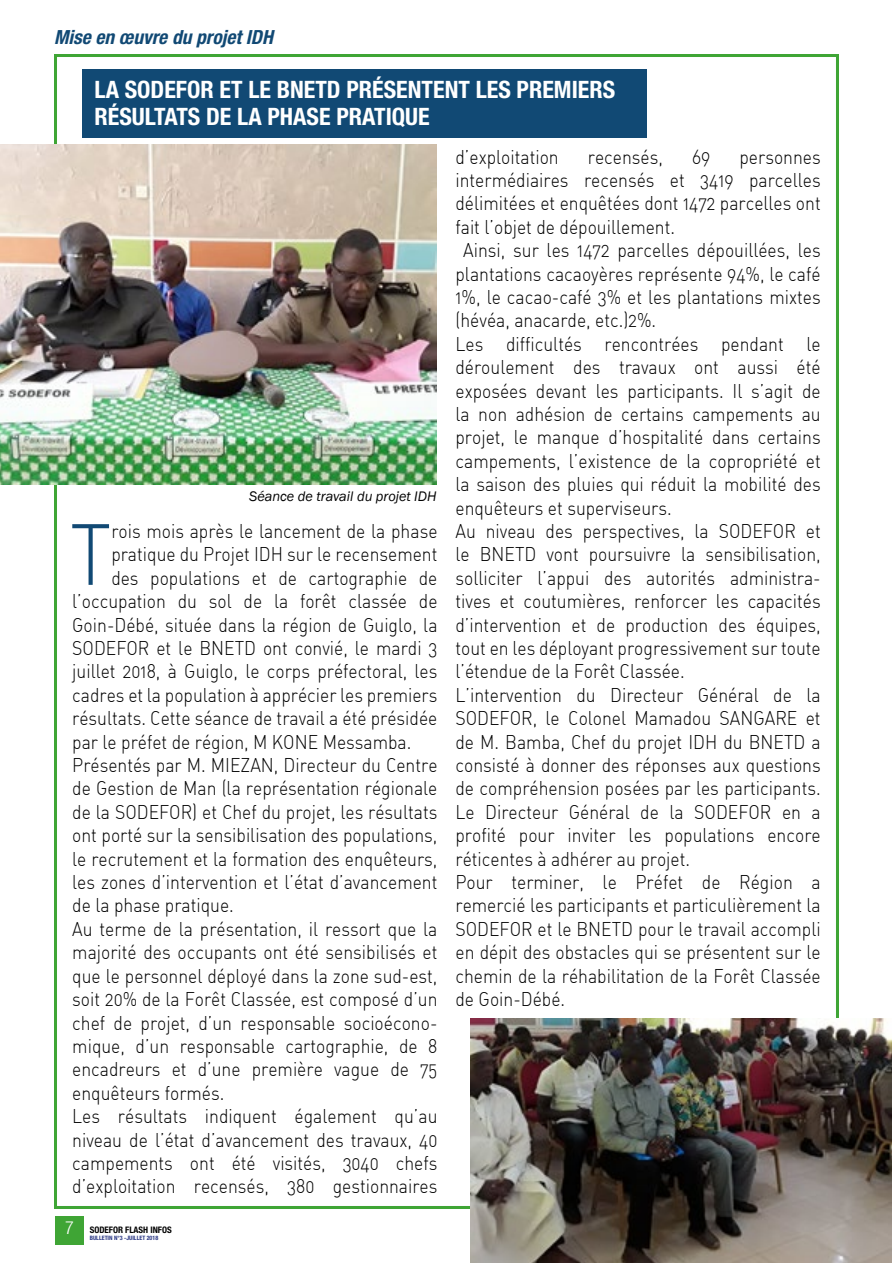
<style>
.page{position:relative;width:893px;height:1263px;background:#fff}
.page>*{position:absolute;margin:0;border:0;box-sizing:border-box;transform-origin:0 0}
.t1{font:85.2px "DIN Light Alternate";color:#114974;scale:.9 1}
.t2{font:700 condensed 24px/27px "Helvetica Neue LT Std";color:#fff}
.t3{font:19.5px "DIN Light Alternate";color:#000;scale:.9 1}
.t4{font:italic 700 condensed 19.5px "Helvetica Neue LT Std";color:#114974}
.t5{font:italic 14.25px "Franklin Gothic";color:#000}
.t6{font:700 condensed 9px "Helvetica Neue LT Std";color:#000}
.t7{font:700 condensed 6px "Helvetica Neue LT Std";color:#283583}
.s1{font-weight:300;font-size:18px;color:#fff}
</style>
<div class="page">
<div style="left:55px;top:1216px;width:29px;height:29px;background:#3fa535"></div>
<div style="left:82px;top:70px;width:565px;height:68px;background:#114974"></div>
<img style="left:0;top:145px;width:436px;height:340px">
<img style="left:470px;top:1018px;width:422px;height:245px">
<p class="t4" style="left:54px;top:25px;width:221px">Mise en œuvre du projet IDH</p>
<p class="t2" style="left:95px;top:76px;width:522px">LA SODEFOR ET LE BNETD PRÉSENTENT LES PREMIERS<br>RÉSULTATS DE LA PHASE PRATIQUE</p>
<p class="t5" style="left:249px;top:487px;width:189px">Séance de travail du projet IDH</p>
<h1 class="t1" style="left:70px;top:502px;width:47px">T</h1>
<p class="t3" style="left:111px;top:519px;width:364px">rois mois après le lancement de la phase</p>
<p class="t3" style="left:111px;top:542px;width:364px">pratique du Projet IDH sur le recensement</p>
<p class="t3" style="left:111px;top:566px;width:364px">des populations et de cartographie de</p>
<p class="t3" style="left:72px;top:589px;width:407px">l’occupation du sol de la forêt classée de</p>
<p class="t3" style="left:72px;top:613px;width:407px">Goin-Débé, située dans la région de Guiglo, la</p>
<p class="t3" style="left:72px;top:636px;width:407px">SODEFOR et le BNETD ont convié, le mardi 3</p>
<p class="t3" style="left:72px;top:659px;width:407px">juillet 2018, à Guiglo, le corps préfectoral, les</p>
<p class="t3" style="left:72px;top:683px;width:407px">cadres et la population à apprécier les premiers</p>
<p class="t3" style="left:72px;top:706px;width:407px">résultats. Cette séance de travail a été présidée</p>
<p class="t3" style="left:72px;top:730px;width:378px">par le préfet de région, M KONE Messamba.</p>
<p class="t3" style="left:72px;top:753px;width:407px">Présentés par M. MIEZAN, Directeur du Centre</p>
<p class="t3" style="left:72px;top:776px;width:407px">de Gestion de Man (la représentation régionale</p>
<p class="t3" style="left:72px;top:800px;width:407px">de la SODEFOR) et Chef du projet, les résultats</p>
<p class="t3" style="left:72px;top:823px;width:407px">ont porté sur la sensibilisation des populations,</p>
<p class="t3" style="left:72px;top:847px;width:407px">le recrutement et la formation des enquêteurs,</p>
<p class="t3" style="left:72px;top:870px;width:407px">les zones d’intervention et l’état d’avancement</p>
<p class="t3" style="left:72px;top:893px;width:181px">de la phase pratique.</p>
<p class="t3" style="left:72px;top:917px;width:407px">Au terme de la présentation, il ressort que la</p>
<p class="t3" style="left:72px;top:940px;width:407px">majorité des occupants ont été sensibilisés et</p>
<p class="t3" style="left:72px;top:964px;width:407px">que le personnel déployé dans la zone sud-est,</p>
<p class="t3" style="left:72px;top:987px;width:407px">soit 20% de la Forêt Classée, est composé d’un</p>
<p class="t3" style="left:72px;top:1010px;width:407px">chef de projet, d’un responsable socioécono-</p>
<p class="t3" style="left:72px;top:1034px;width:407px">mique, d’un responsable cartographie, de 8</p>
<p class="t3" style="left:72px;top:1057px;width:407px">encadreurs et d’une première vague de 75</p>
<p class="t3" style="left:72px;top:1081px;width:171px">enquêteurs formés.</p>
<p class="t3" style="left:72px;top:1104px;width:407px">Les résultats indiquent également qu’au</p>
<p class="t3" style="left:72px;top:1127px;width:407px">niveau de l’état d’avancement des travaux, 40</p>
<p class="t3" style="left:72px;top:1151px;width:407px">campements ont été visités, 3040 chefs</p>
<p class="t3" style="left:72px;top:1174px;width:407px">d’exploitation recensés, 380 gestionnaires</p>
<p class="t6" style="left:65px;top:1224px;width:108px"><span class="s1">7</span> SODEFOR FLASH INFOS</p>
<p class="t7" style="left:90px;top:1234px;width:70px">BULLETIN N°3 -JUILLET 2018</p>
<p class="t3" style="left:455px;top:145px;width:116px">d’exploitation</p>
<p class="t3" style="left:588px;top:145px;width:85px">recensés,</p>
<p class="t3" style="left:692px;top:145px;width:22px">69</p>
<p class="t3" style="left:739px;top:145px;width:92px">personnes</p>
<p class="t3" style="left:455px;top:168px;width:407px">intermédiaires recensés et 3419 parcelles</p>
<p class="t3" style="left:455px;top:191px;width:407px">délimitées et enquêtées dont 1472 parcelles ont</p>
<p class="t3" style="left:455px;top:215px;width:245px">fait l’objet de dépouillement.</p>
<p class="t3" style="left:463px;top:238px;width:399px">Ainsi, sur les 1472 parcelles dépouillées, les</p>
<p class="t3" style="left:455px;top:262px;width:407px">plantations cacaoyères représente 94%, le café</p>
<p class="t3" style="left:455px;top:285px;width:407px">1%, le cacao-café 3% et les plantations mixtes</p>
<p class="t3" style="left:455px;top:308px;width:225px">(hévéa, anacarde, etc.)2%.</p>
<p class="t3" style="left:455px;top:332px;width:407px">Les difficultés rencontrées pendant le</p>
<p class="t3" style="left:455px;top:355px;width:407px">déroulement des travaux ont aussi été</p>
<p class="t3" style="left:455px;top:379px;width:407px">exposées devant les participants. Il s’agit de</p>
<p class="t3" style="left:455px;top:402px;width:407px">la non adhésion de certains campements au</p>
<p class="t3" style="left:455px;top:425px;width:407px">projet, le manque d’hospitalité dans certains</p>
<p class="t3" style="left:455px;top:449px;width:407px">campements, l’existence de la copropriété et</p>
<p class="t3" style="left:455px;top:472px;width:407px">la saison des pluies qui réduit la mobilité des</p>
<p class="t3" style="left:455px;top:496px;width:242px">enquêteurs et superviseurs.</p>
<p class="t3" style="left:455px;top:519px;width:407px">Au niveau des perspectives, la SODEFOR et</p>
<p class="t3" style="left:455px;top:542px;width:407px">le BNETD vont poursuivre la sensibilisation,</p>
<p class="t3" style="left:455px;top:566px;width:407px">solliciter l’appui des autorités administra-</p>
<p class="t3" style="left:455px;top:589px;width:407px">tives et coutumières, renforcer les capacités</p>
<p class="t3" style="left:455px;top:613px;width:407px">d’intervention et de production des équipes,</p>
<p class="t3" style="left:455px;top:636px;width:407px">tout en les déployant progressivement sur toute</p>
<p class="t3" style="left:455px;top:659px;width:256px">l’étendue de la Forêt Classée.</p>
<p class="t3" style="left:455px;top:683px;width:407px">L’intervention du Directeur Général de la</p>
<p class="t3" style="left:455px;top:706px;width:407px">SODEFOR, le Colonel Mamadou SANGARE et</p>
<p class="t3" style="left:455px;top:730px;width:407px">de M. Bamba, Chef du projet IDH du BNETD a</p>
<p class="t3" style="left:455px;top:753px;width:407px">consisté à donner des réponses aux questions</p>
<p class="t3" style="left:455px;top:776px;width:407px">de compréhension posées par les participants.</p>
<p class="t3" style="left:455px;top:800px;width:407px">Le Directeur Général de la SODEFOR en a</p>
<p class="t3" style="left:455px;top:823px;width:407px">profité pour inviter les populations encore</p>
<p class="t3" style="left:455px;top:847px;width:262px">réticentes à adhérer au projet.</p>
<p class="t3" style="left:455px;top:870px;width:407px">Pour terminer, le Préfet de Région a</p>
<p class="t3" style="left:455px;top:893px;width:407px">remercié les participants et particulièrement la</p>
<p class="t3" style="left:455px;top:917px;width:407px">SODEFOR et le BNETD pour le travail accompli</p>
<p class="t3" style="left:455px;top:940px;width:407px">en dépit des obstacles qui se présentent sur le</p>
<p class="t3" style="left:455px;top:964px;width:407px">chemin de la réhabilitation de la Forêt Classée</p>
<p class="t3" style="left:455px;top:987px;width:123px">de Goin-Débé.</p>
</div>
